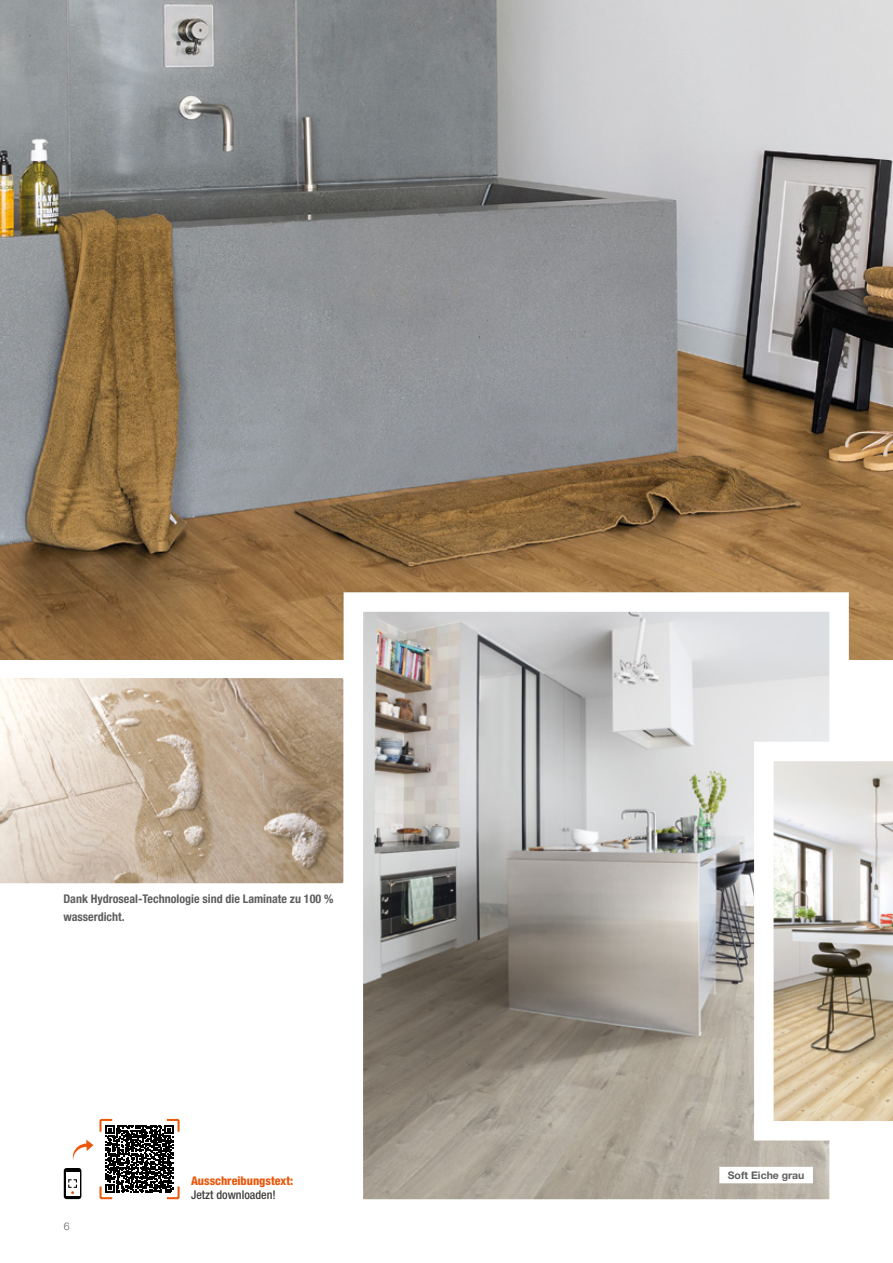
<style>
.page{position:relative;width:893px;height:1263px;background:#fff}
.page>*{position:absolute;margin:0;border:0;box-sizing:border-box;transform-origin:0 0}
.Merkmal_fett{font:700 condensed 12px/18px "Helvetica Neue LTW1 G";color:#5f5e5e}
.t1{font:800 condensed 12px "Helvetica Neue LTW1 G";color:#ea580c}
.t2{font:500 condensed 12px "Helvetica Neue LTW1 G";color:#3c3c3b}
.Bildtext_HG_weiß{font:700 10.5px "Helvetica Neue LTW1 G";color:#5f5e5e}
.t3{font:300 10.5px "Helvetica Neue LTW1 G";color:#5f5e5e}
</style>
<div class="page">
<img style="left:0;top:0;width:893px;height:659px">
<svg style="left:334px;top:582px;width:525px;height:618px;background:#b7b3ad"></svg>
<svg style="left:744px;top:732px;width:149px;height:418px"></svg>
<div style="left:719px;top:1167px;width:94px;height:16px;background:#fff"></div>
<img style="left:0;top:678px;width:343px;height:205px">
<div style="left:64px;top:1168px;width:17px;height:31px;background:#000;border-radius:3px"></div>
<div style="left:66px;top:1172px;width:14px;height:23px;background:#fff"></div>
<svg style="left:68px;top:1118px;width:112px;height:82px"></svg>
<p class="Merkmal_fett" style="left:63px;top:890px;width:271px">Dank Hydroseal-Technologie sind die Laminate zu 100 % wasserdicht.</p>
<p class="t3" style="left:64px;top:1220px;width:7px">6</p>
<p class="t1" style="left:191px;top:1173px;width:104px">Ausschreibungstext:</p>
<p class="t2" style="left:191px;top:1188px;width:86px">Jetzt downloaden!</p>
<p class="Bildtext_HG_weiß" style="left:728px;top:1169px;width:78px">Soft Eiche grau</p>
</div>
